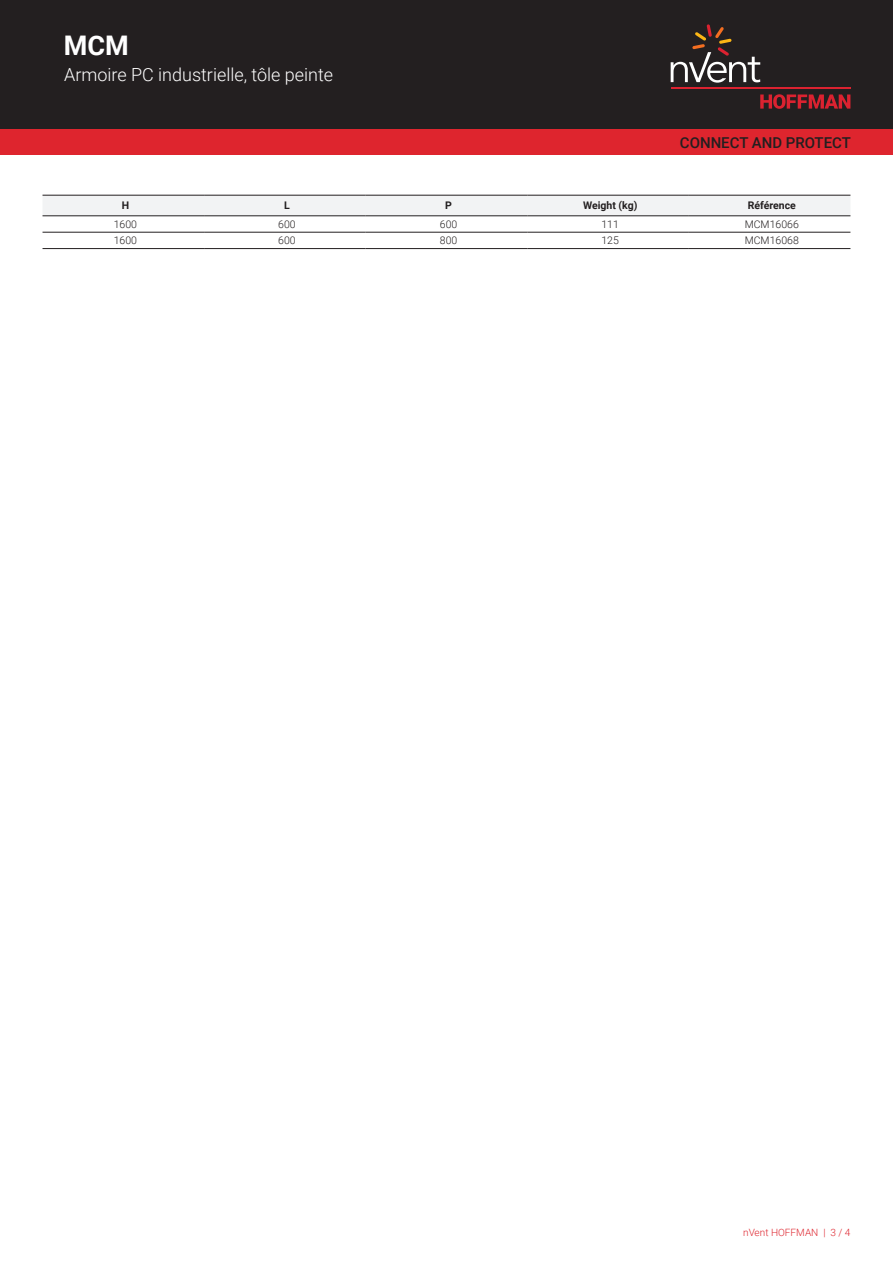
<style>
.page{position:relative;width:893px;height:1263px;background:#fff}
.page>*{position:absolute;margin:0;border:0;box-sizing:border-box;transform-origin:0 0}
.t1{font:700 27px "Roboto";color:#fff}
.t2{font:300 18px "Roboto";color:#fff}
.t3{font:500 15px "Roboto";color:#231f20}
.t4{font:300 10.5px "Roboto";color:#231f20}
.t5{font:700 10.5px "Roboto";color:#231f20}
.t6{font:300 10.05px "Roboto";color:#de252e}
</style>
<div class="page">
<div style="left:0;top:0;width:893px;height:129px;background:#231f20"></div>
<svg style="left:760px;top:94px;width:90px;height:15px"></svg>
<hr style="left:671px;top:88px;width:179px;height:1px;background:#db2230">
<svg style="left:671px;top:24px;width:89px;height:59px"></svg>
<div style="left:0;top:129px;width:893px;height:26px;background:#de252e"></div>
<div style="left:43px;top:196px;width:807px;height:20px;background:#f2f3f4"></div>
<hr style="left:43px;top:195px;width:161px;height:1px;background:#231f20">
<hr style="left:204px;top:195px;width:162px;height:1px;background:#231f20">
<hr style="left:366px;top:195px;width:161px;height:1px;background:#231f20">
<hr style="left:527px;top:195px;width:162px;height:1px;background:#231f20">
<hr style="left:689px;top:195px;width:161px;height:1px;background:#231f20">
<hr style="left:43px;top:232px;width:161px;height:1px;background:#231f20">
<hr style="left:204px;top:232px;width:162px;height:1px;background:#231f20">
<hr style="left:366px;top:232px;width:161px;height:1px;background:#231f20">
<hr style="left:527px;top:232px;width:162px;height:1px;background:#231f20">
<hr style="left:689px;top:232px;width:161px;height:1px;background:#231f20">
<hr style="left:43px;top:248px;width:161px;height:1px;background:#231f20">
<hr style="left:204px;top:248px;width:162px;height:1px;background:#231f20">
<hr style="left:366px;top:248px;width:161px;height:1px;background:#231f20">
<hr style="left:527px;top:248px;width:162px;height:1px;background:#231f20">
<hr style="left:689px;top:248px;width:161px;height:1px;background:#231f20">
<hr style="left:43px;top:216px;width:161px;height:1px;background:#231f20">
<hr style="left:204px;top:216px;width:162px;height:1px;background:#231f20">
<hr style="left:366px;top:216px;width:161px;height:1px;background:#231f20">
<hr style="left:527px;top:216px;width:162px;height:1px;background:#231f20">
<hr style="left:689px;top:216px;width:161px;height:1px;background:#231f20">
<h1 class="t1" style="left:64px;top:26px;width:66px">MCM</h1>
<h2 class="t2" style="left:64px;top:62px;width:271px">Armoire PC industrielle, tôle peinte</h2>
<h3 class="t3" style="left:680px;top:132px;width:173px">CONNECT AND PROTECT</h3>
<p class="t5" style="left:122px;top:198px;width:9px">H</p>
<p class="t5" style="left:284px;top:198px;width:7px">L</p>
<p class="t5" style="left:445px;top:198px;width:8px">P</p>
<p class="t5" style="left:583px;top:198px;width:56px">Weight (kg)</p>
<p class="t5" style="left:748px;top:198px;width:50px">Référence</p>
<p class="t4" style="left:114px;top:217px;width:25px">1600</p>
<p class="t4" style="left:278px;top:217px;width:19px">600</p>
<p class="t4" style="left:440px;top:217px;width:19px">600</p>
<p class="t4" style="left:601px;top:217px;width:19px">111</p>
<p class="t4" style="left:745px;top:217px;width:56px">MCM16066</p>
<p class="t4" style="left:114px;top:233px;width:25px">1600</p>
<p class="t4" style="left:278px;top:233px;width:19px">600</p>
<p class="t4" style="left:440px;top:233px;width:19px">800</p>
<p class="t4" style="left:601px;top:233px;width:19px">125</p>
<p class="t4" style="left:745px;top:233px;width:56px">MCM16068</p>
<p class="t6" style="left:743px;top:1226px;width:109px">nVent HOFFMAN | 3 / 4</p>
</div>
